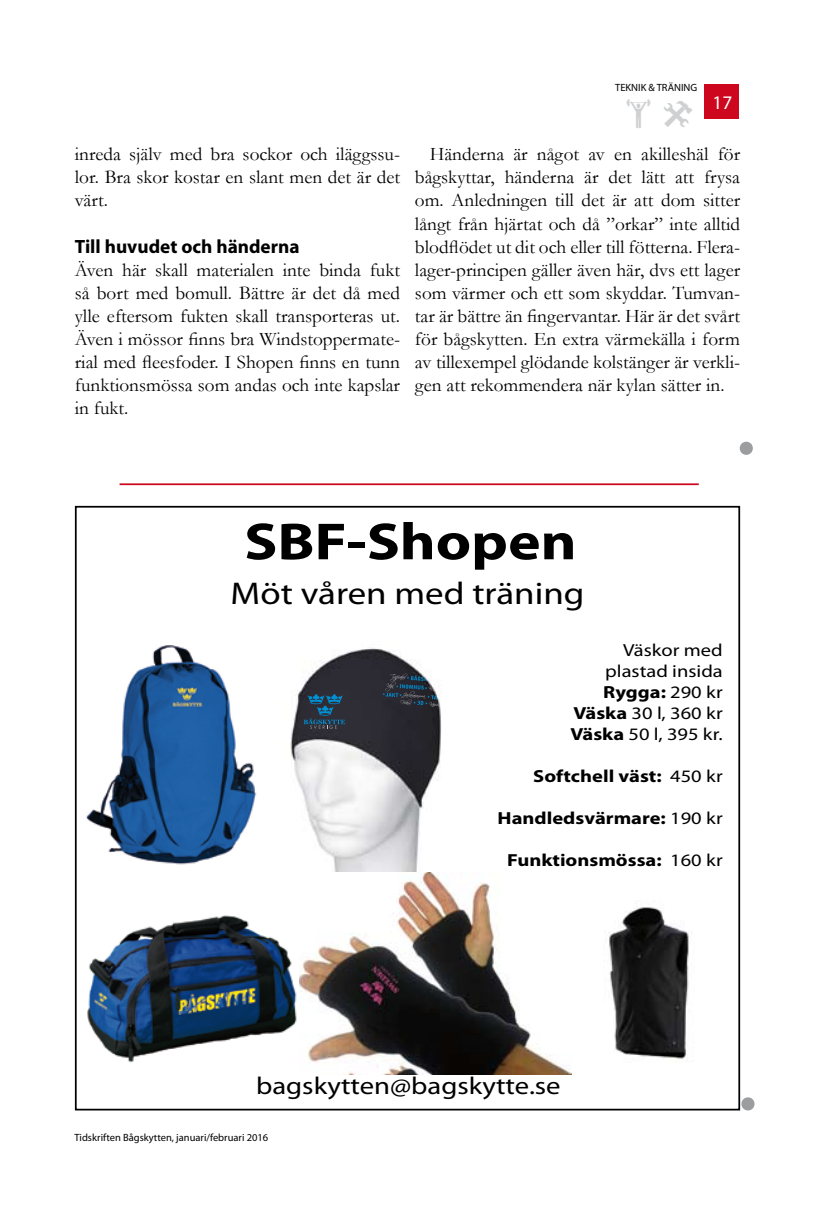
<style>
.page{position:relative;width:839px;height:1211px;background:#fff}
.page>*{position:absolute;margin:0;border:0;box-sizing:border-box;transform-origin:0 0}
.t1{font:700 52.5px "Myriad Pro";color:#000;scale:1.17 1}
.t2{font:31.5px "Myriad Pro";color:#000;scale:1.17 1}
.t3{font:24.5px "Myriad Pro";color:#000;scale:1.17 1}
.t4{font:19.25px/23.1px "Garamond";color:#000;text-align:justify}
.t5{font:700 19.25px "Myriad Pro";color:#000}
.t6{font:19.25px "Myriad Pro";color:#fff}
.t7{font:17.5px/21px "Myriad Pro";color:#000;text-align:right;scale:1.17 1}
.t8{font:700 17.5px "Myriad Pro";color:#000;scale:1.17 1}
.t9{font:10.5px "Myriad Pro";color:#000}
.s1{font-weight:700}
.s2{font-weight:400}
</style>
<div class="page">
<div style="left:703px;top:84px;width:35px;height:35px;background:#cd071e"></div>
<svg style="left:741px;top:1097px;width:13px;height:13px"></svg>
<img style="left:290px;top:648px;width:151px;height:224px">
<svg style="left:303px;top:694px;width:42px;height:34px"></svg>
<svg style="left:382px;top:673px;width:59px;height:34px"></svg>
<img style="left:299px;top:872px;width:272px;height:203px">
<img style="left:86px;top:645px;width:171px;height:220px">
<img style="left:87px;top:915px;width:210px;height:148px">
<img style="left:608px;top:907px;width:81px;height:152px">
<hr style="left:119px;top:483px;width:579px;height:2px;background:#cd071e">
<svg style="left:739px;top:441px;width:13px;height:14px"></svg>
<p class="t9" style="left:615px;top:81px;width:84px">TEKNIK &amp; TRÄNING</p>
<p class="t6" style="left:712px;top:90px;width:21px">17</p>
<p class="t4" style="left:75px;top:142px;width:326px">inreda själv med bra sockor och iläggssu&shy;lor. Bra skor kostar en slant men det är det värt.</p>
<p class="t5" style="left:75px;top:234px;width:226px">Till huvudet och händerna</p>
<p class="t4" style="left:75px;top:258px;width:326px">Även här skall materialen inte binda fukt så bort med bomull. Bättre är det då med ylle eftersom fukten skall transporteras ut.<br>Även i mössor finns bra Windstoppermate&shy;rial med fleesfoder. I Shopen finns en tunn funktionsmössa som andas och inte kapslar in fukt.</p>
<p class="t4" style="left:415px;top:142px;width:326px;text-indent:15px">Händerna är något av en akilleshäl för bågskyttar, händerna är det lätt att frysa om. Anledningen till det är att dom sitter långt från hjärtat och då ”orkar” inte alltid blodflödet ut dit och eller till fötterna. Flera&shy;lager-principen gäller även här, dvs ett lager som värmer och ett som skyddar. Tumvan&shy;tar är bättre än fingervantar. Här är det svårt för bågskytten. En extra värmekälla i form av tillexempel glödande kolstänger är verkli&shy;gen att rekommendera när kylan sätter in.</p>
<h1 class="t1" style="left:244px;top:507px;width:285px">SBF-Shopen</h1>
<h2 class="t2" style="left:230px;top:574px;width:304px">Möt våren med träning</h2>
<p class="t7" style="left:570px;top:639px;width:132px">Väskor med plastad insida<br><span class="s1">Rygga:</span> 290 kr<br><span class="s1">Väska</span> 30 l, 360 kr<br><span class="s1">Väska</span> 50 l, 395 kr.</p>
<p class="t8" style="left:533px;top:764px;width:163px">Softchell väst: <span class="s2">450 kr</span></p>
<p class="t8" style="left:497px;top:806px;width:194px">Handledsvärmare: <span class="s2">190 kr</span></p>
<p class="t8" style="left:507px;top:848px;width:186px">Funktionsmössa: <span class="s2">160 kr</span></p>
<p class="t3" style="left:256px;top:1070px;width:262px">bagskytten@bagskytte.se</p>
<p class="t9" style="left:74px;top:1131px;width:195px">Tidskriften Bågskytten, januari/februari 2016</p>
</div>
